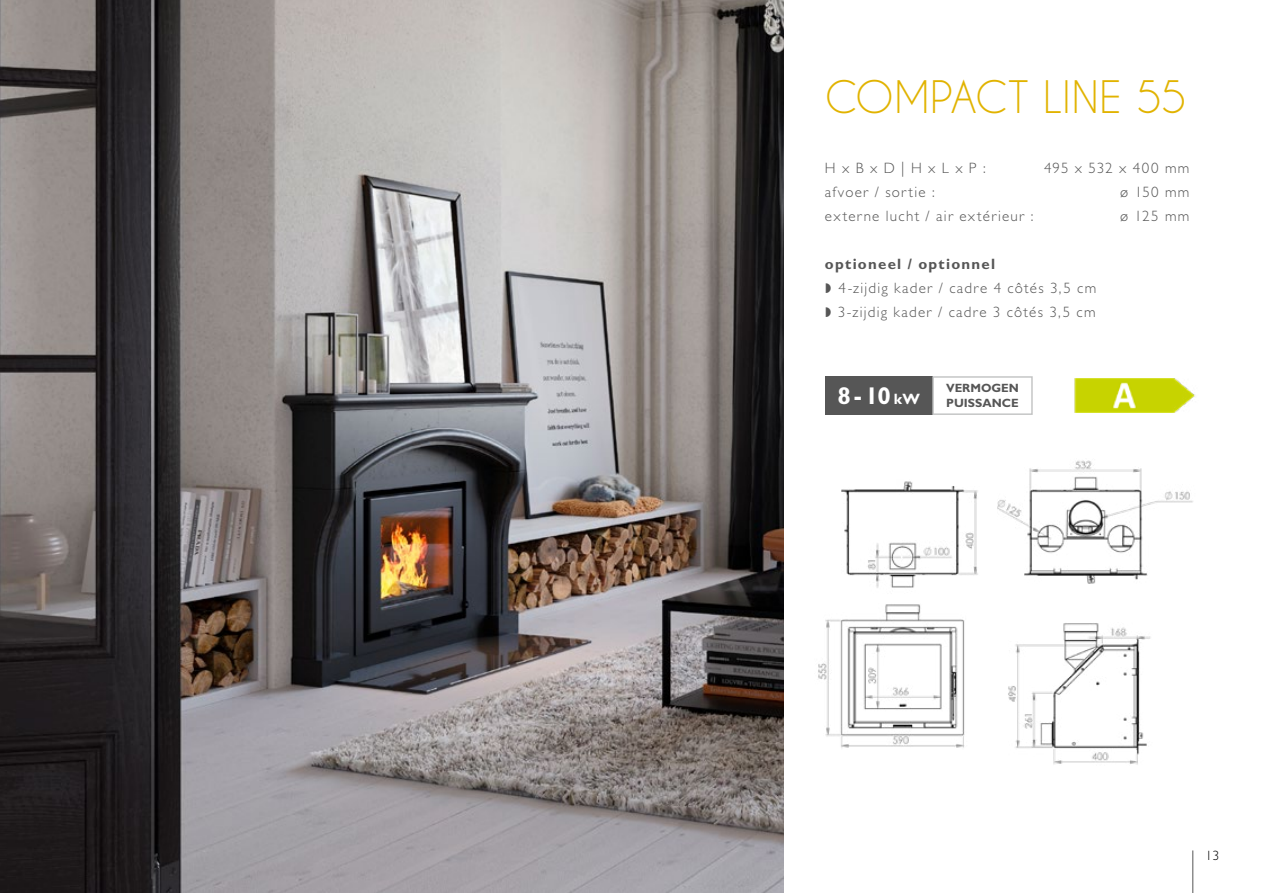
<style>
.page{position:relative;width:1263px;height:893px;background:#fff}
.page>*{position:absolute;margin:0;border:0;box-sizing:border-box;transform-origin:0 0}
.t1{font:42px "Caviar Dreams";letter-spacing:-.005em;color:#e1b300}
.t2{font:700 24.3px "Gill Sans Std";color:#fff}
.t3{font:300 15px/24px "Gill Sans Std";letter-spacing:.085em;color:#565656}
.t4{font:700 15px "Gill Sans Std";letter-spacing:.085em;color:#565656}
.t5{font:300 13.5px "Gill Sans Std";color:#000}
.t6{font:700 12px "Gill Sans Std";color:#565656}
.s1{font-size:15px}
</style>
<div class="page">
<hr style="left:1192px;top:850px;width:1px;height:43px;background:#565656">
<img style="left:0;top:0;width:784px;height:893px">
<img style="left:1075px;top:379px;width:120px;height:34px">
<div style="left:826px;top:376px;width:107px;height:39px;background:#565656"></div>
<div style="left:932px;top:376px;width:101px;height:39px;border:2px solid #c5c6c6"></div>
<img style="left:818px;top:481px;width:160px;height:267px">
<img style="left:1008px;top:623px;width:143px;height:142px">
<img style="left:997px;top:460px;width:196px;height:124px">
<h1 class="t1" style="left:825px;top:72px;width:363px">COMPACT LINE 55</h1>
<p class="t3" style="left:825px;top:157px;width:162px">H x B x D | H x L x P :</p>
<p class="t3" style="left:1044px;top:157px;width:147px">495 x 532 x 400 mm</p>
<p class="t3" style="left:825px;top:181px;width:111px">afvoer / sortie :</p>
<p class="t3" style="left:1120px;top:181px;width:71px">ø 150 mm</p>
<p class="t3" style="left:825px;top:205px;width:210px">externe lucht / air extérieur :</p>
<p class="t3" style="left:1120px;top:205px;width:71px">ø 125 mm</p>
<p class="t4" style="left:825px;top:255px;width:172px">optioneel / optionnel</p>
<p class="t3" style="left:838px;top:277px;width:260px">4-zijdig kader / cadre 4 côtés 3,5 cm<br>3-zijdig kader / cadre 3 côtés 3,5 cm</p>
<h2 class="t2" style="left:837px;top:381px;width:84px">8-10<span class="s1">kW</span></h2>
<p class="t6" style="left:946px;top:381px;width:74px">VERMOGEN</p>
<p class="t6" style="left:946px;top:396px;width:74px">PUISSANCE</p>
<p class="t5" style="left:1205px;top:847px;width:15px">13</p>
</div>
